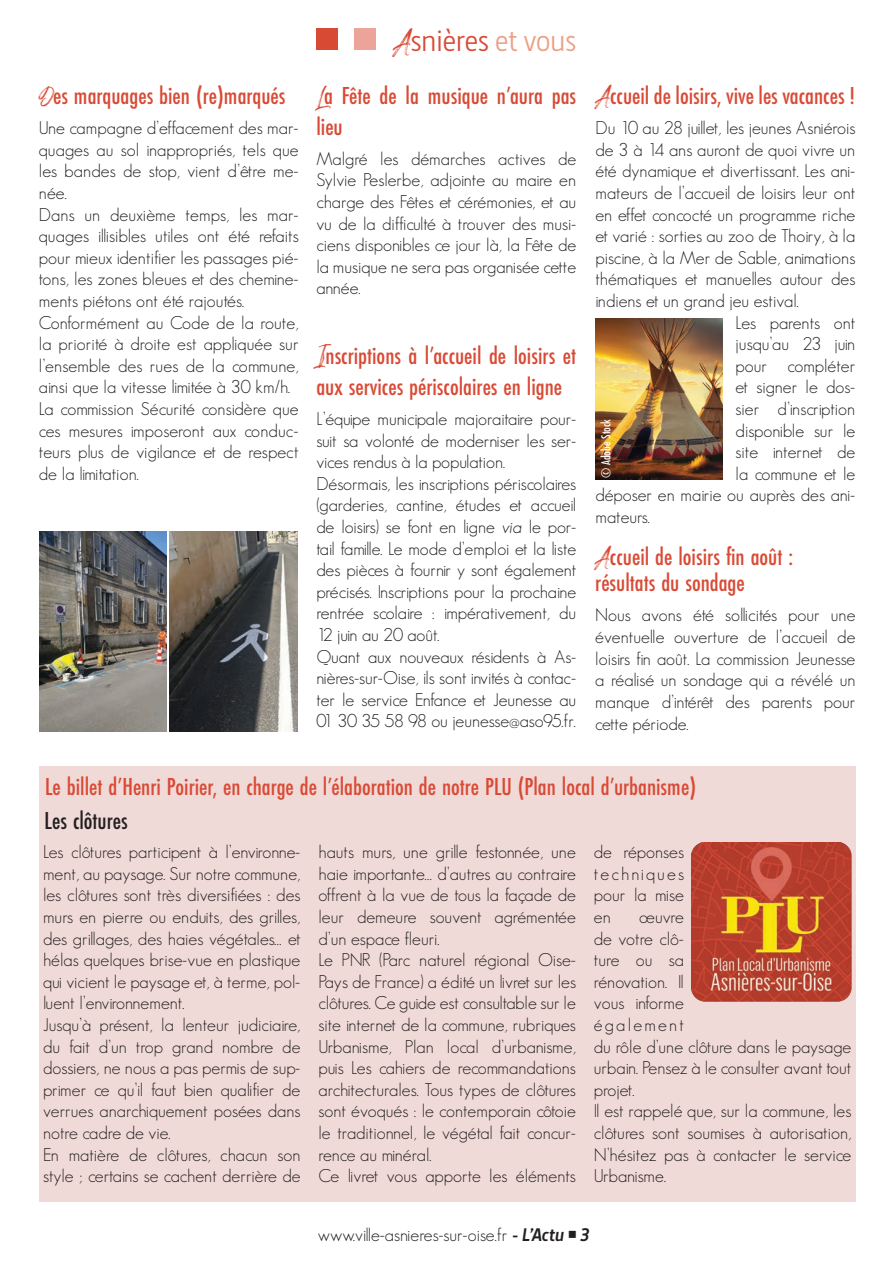
<style>
.page{position:relative;width:893px;height:1263px;background:#fff}
.page>*{position:absolute;margin:0;border:0;box-sizing:border-box;transform-origin:0 0}
.t1{font:30px "Barna";color:#d94a35}
.Titre{font:500 25.5px/30.6px "Futura PT Cond";color:#d94a35}
.TEXTE{font:500 25.5px "Futura PT Cond";color:#231f20}
.TEXTE-2{font:300 18px/21.6px "Geosans";color:#231f20;text-align:justify}
.Titre-2{font:300 18px/21.6px "Geosans";letter-spacing:.005em;color:#231f20;text-align:justify}
.TEXTE-3{font:500 13.5px "Futura PT Cond";color:#fff}
.s1{font-family:"Spartwell";font-weight:400}
.s2{font-family:"Spartwell"}
.s3{color:#eba087}
.s4{font-style:italic}
.s5{font-family:"Barna";font-weight:700;font-style:italic}
</style>
<div class="page">
<div style="left:316px;top:28px;width:21px;height:21px;background:#d94a35"></div>
<div style="left:354px;top:28px;width:22px;height:21px;background:#eca49a"></div>
<div style="left:39px;top:766px;width:817px;height:436px;background:#f0dad7"></div>
<img style="left:692px;top:842px;width:159px;height:160px">
<img style="left:595px;top:318px;width:128px;height:161px">
<img style="left:39px;top:531px;width:128px;height:200px">
<img style="left:170px;top:531px;width:127px;height:200px">
<p class="Titre" style="left:39px;top:80px;width:248px"><span class="s1">D</span>es marquages bien (re)marqués</p>
<p class="Titre-2" style="left:39px;top:117px;width:261px">Une campagne d’effacement des mar&shy;quages au sol inappropriés, tels que les bandes de stop, vient d’être me&shy;née.</p>
<p class="Titre-2" style="left:39px;top:204px;width:261px">Dans un deuxième temps, les mar&shy;quages illisibles utiles ont été refaits pour mieux identifier les passages pié&shy;tons, les zones bleues et des chemine&shy;ments piétons ont été rajoutés.</p>
<p class="Titre-2" style="left:39px;top:312px;width:261px">Conformément au Code de la route, la priorité à droite est appliquée sur l’ensemble des rues de la commune, ainsi que la vitesse limitée à 30 km/h.</p>
<p class="Titre-2" style="left:39px;top:398px;width:261px">La commission Sécurité considère que ces mesures imposeront aux conduc&shy;teurs plus de vigilance et de respect de la limitation.</p>
<h1 class="t1" style="left:393px;top:22px;width:184px"><span class="s2">A</span>snières <span class="s3">et vous</span></h1>
<p class="Titre" style="left:316px;top:80px;width:261px"><span class="s1">L</span>a Fête de la musique n’aura pas lieu</p>
<p class="TEXTE-2" style="left:316px;top:148px;width:261px">Malgré les démarches actives de Sylvie Peslerbe, adjointe au maire en charge des Fêtes et cérémonies, et au vu de la difficulté à trouver des musi&shy;ciens disponibles ce jour là, la Fête de la musique ne sera pas organisée cette année.</p>
<p class="Titre" style="left:316px;top:340px;width:261px"><span class="s1">I</span>nscriptions à l’accueil de loisirs et aux services périscolaires en ligne</p>
<p class="TEXTE-2" style="left:316px;top:408px;width:261px">L’équipe municipale majoraitaire pour&shy;suit sa volonté de moderniser les ser&shy;vices rendus à la population.</p>
<p class="TEXTE-2" style="left:316px;top:473px;width:261px">Désormais, les inscriptions périscolaires (garderies, cantine, études et accueil de loisirs) se font en ligne <span class="s4">via</span> le por&shy;tail famille. Le mode d’emploi et la liste des pièces à fournir y sont également précisés. Inscriptions pour la prochaine rentrée scolaire : impérativement, du 12 juin au 20 août.</p>
<p class="TEXTE-2" style="left:316px;top:645px;width:261px">Quant aux nouveaux résidents à As&shy;nières-sur-Oise, ils sont invités à contac&shy;ter le service Enfance et Jeunesse au 01 30 35 58 98 ou jeunesse@aso95.fr.</p>
<p class="Titre" style="left:595px;top:80px;width:261px"><span class="s1">A</span>ccueil de loisirs, vive les vacances !</p>
<p class="TEXTE-2" style="left:595px;top:117px;width:261px">Du 10 au 28 juillet, les jeunes Asniérois de 3 à 14 ans auront de quoi vivre un été dynamique et divertissant. Les ani&shy;mateurs de l’accueil de loisirs leur ont en effet concocté un programme riche et varié : sorties au zoo de Thoiry, à la piscine, à la Mer de Sable, animations thématiques et manuelles autour des indiens et un grand jeu estival.</p>
<p class="TEXTE-2" style="left:736px;top:312px;width:121px">Les parents ont</p>
<p class="TEXTE-2" style="left:736px;top:333px;width:121px">jusqu’au 23 juin</p>
<p class="TEXTE-2" style="left:736px;top:355px;width:121px">pour compléter</p>
<p class="TEXTE-2" style="left:736px;top:376px;width:121px">et signer le dos-</p>
<p class="TEXTE-2" style="left:736px;top:398px;width:121px">sier d’inscription</p>
<p class="TEXTE-2" style="left:736px;top:420px;width:121px">disponible sur le</p>
<p class="TEXTE-2" style="left:736px;top:441px;width:121px">site internet de</p>
<p class="TEXTE-2" style="left:736px;top:463px;width:121px">la commune et le</p>
<p class="TEXTE-2" style="left:595px;top:484px;width:261px">déposer en mairie ou auprès des ani-</p>
<p class="TEXTE-2" style="left:595px;top:506px;width:56px">mateurs.</p>
<p class="TEXTE-3" style="left:598px;top:478px;width:61px;rotate:-90deg">© Adobe Stock</p>
<p class="Titre" style="left:595px;top:541px;width:199px"><span class="s1">A</span>ccueil de loisirs fin août :</p>
<p class="Titre" style="left:595px;top:567px;width:151px">résultats du sondage</p>
<p class="TEXTE-2" style="left:595px;top:604px;width:262px">Nous avons été sollicités pour une éventuelle ouverture de l’accueil de loisirs fin août. La commission Jeunesse a réalisé un sondage qui a révélé un manque d’intérêt des parents pour cette période.</p>
<p class="Titre" style="left:45px;top:771px;width:652px">Le billet d’Henri Poirier, en charge de l’élaboration de notre PLU (Plan local d’urbanisme)</p>
<p class="TEXTE" style="left:45px;top:806px;width:85px">Les clôtures</p>
<p class="TEXTE-2" style="left:43px;top:841px;width:259px">Les clôtures participent à l’environne&shy;ment, au paysage. Sur notre commune, les clôtures sont très diversifiées : des murs en pierre ou enduits, des grilles, des grillages, des haies végétales… et hélas quelques brise-vue en plastique qui vicient le paysage et, à terme, pol&shy;luent l’environnement.</p>
<p class="TEXTE-2" style="left:43px;top:1014px;width:259px">Jusqu’à présent, la lenteur judiciaire, du fait d’un trop grand nombre de dossiers, ne nous a pas permis de sup&shy;primer ce qu’il faut bien qualifier de verrues anarchiquement posées dans notre cadre de vie.</p>
<p class="TEXTE-2" style="left:43px;top:1144px;width:259px">En matière de clôtures, chacun son style ; certains se cachent derrière de</p>
<p class="TEXTE-2" style="left:318px;top:841px;width:259px">hauts murs, une grille festonnée, une haie importante… d’autres au contraire offrent à la vue de tous la façade de leur demeure souvent agrémentée d’un espace fleuri.</p>
<p class="TEXTE-2" style="left:318px;top:949px;width:259px">Le PNR (Parc naturel régional Oise-Pays de France) a édité un livret sur les clôtures. Ce guide est consultable sur le site internet de la commune, rubriques Urbanisme, Plan local d’urbanisme, puis Les cahiers de recommandations architecturales. Tous types de clôtures sont évoqués : le contemporain côtoie le traditionnel, le végétal fait concur&shy;rence au minéral.</p>
<p class="TEXTE-2" style="left:318px;top:1165px;width:259px">Ce livret vous apporte les éléments</p>
<p class="TEXTE-2" style="left:594px;top:841px;width:92px">de réponses techniques pour la mise en</p>
<p class="TEXTE-2" style="left:594px;top:906px;width:259px;text-align:left;text-indent:45px">œuvre<br>de votre clô-<br>ture ou sa<br>rénovation. Il<br>vous informe<br>également<br>du rôle d’une clôture dans le paysage urbain. Pensez à le consulter avant tout projet.</p>
<p class="TEXTE-2" style="left:594px;top:1100px;width:259px">Il est rappelé que, sur la commune, les clôtures sont soumises à autorisation, N’hésitez pas à contacter le service Urbanisme.</p>
<p class="TEXTE-2" style="left:318px;top:1224px;width:273px">www.ville-asnieres-sur-oise.fr <span class="s5">- L’Actu</span> ○ <span class="s5">3</span></p>
</div>
